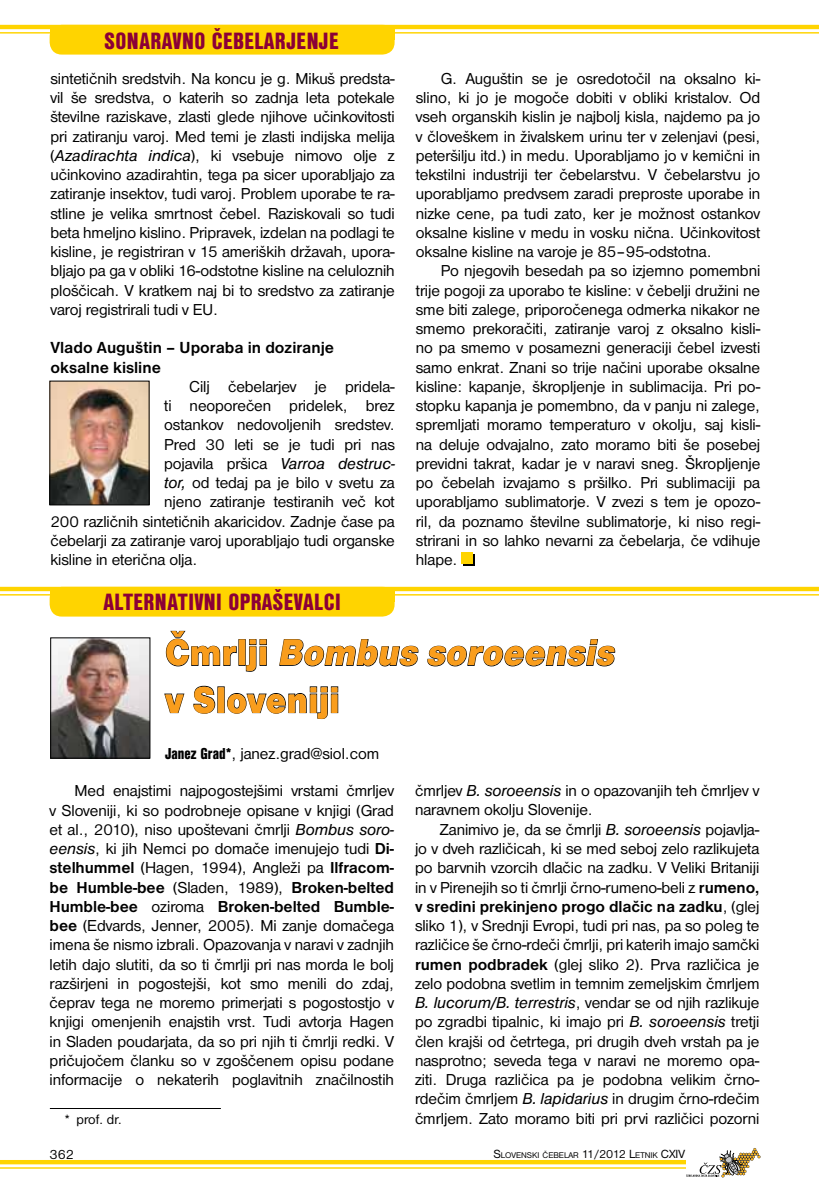
<style>
.page{position:relative;width:819px;height:1191px;background:#fff}
.page>*{position:absolute;margin:0;border:0;box-sizing:border-box;transform-origin:0 0}
.t1{font:38.5px/47.2px "Nimbus San DEE Blac";letter-spacing:.01em;color:#f99d1c;scale:.9 1}
.t2{font:24.5px "Nimbus San DEE Blac Cond";letter-spacing:.015em;color:#8b0037}
.t3{font:700 16.62px/19.2px "Nimbus San DEE";color:#000}
.t4{font:16.45px/19.2px "Nimbus San DEE";letter-spacing:-.005em;color:#000;text-align:justify}
.t5{font:14px "Nimbus San DEE";color:#000}
.t6{font:8.58px "Nimbus San DEE";color:#000}
.s1{font-style:italic}
.s2{font-family:"Nimbus San DEE Blac Cond"}
.s3{font-weight:700}
.s4{font-size:12.25px}
</style>
<div class="page">
<hr style="left:0;top:1160px;width:752px;height:4px;background:#ffd400">
<hr style="left:0;top:1167px;width:752px;height:1px;background:#ffd400">
<div style="left:50px;top:25px;width:344px;height:30px;background:#ffd400;border-radius:12px"></div>
<hr style="left:0;top:25px;width:819px;height:4px;background:#ffd400">
<hr style="left:0;top:32px;width:819px;height:2px;background:#ffd400">
<div style="left:50px;top:25px;width:344px;height:15px;background:#ffd400"></div>
<svg style="left:686px;top:1148px;width:74px;height:29px"></svg>
<hr style="left:50px;top:1108px;width:171px;height:1px;background:#000">
<svg style="left:165px;top:630px;width:72px;height:37px"></svg>
<svg style="left:245px;top:639px;width:22px;height:33px"></svg>
<svg style="left:279px;top:639px;width:140px;height:28px"></svg>
<svg style="left:427px;top:639px;width:188px;height:28px"></svg>
<svg style="left:164px;top:693px;width:21px;height:20px"></svg>
<svg style="left:193px;top:685px;width:23px;height:29px"></svg>
<svg style="left:227px;top:686px;width:112px;height:33px"></svg>
<img style="left:52px;top:639px;width:96px;height:117px">
<div style="left:50px;top:637px;width:100px;height:121px;border:1px solid #000"></div>
<div style="left:463px;top:554px;width:11px;height:11px;background:#ffd400"></div>
<div style="left:461px;top:552px;width:11px;height:12px;background:#ffd400"></div>
<img style="left:52px;top:383px;width:95px;height:120px">
<div style="left:50px;top:381px;width:99px;height:124px;border:1px solid #000"></div>
<div style="left:50px;top:587px;width:344px;height:29px;background:#ffd400;border-radius:12px"></div>
<hr style="left:0;top:587px;width:819px;height:4px;background:#ffd400">
<hr style="left:0;top:594px;width:819px;height:1px;background:#ffd400">
<div style="left:50px;top:587px;width:344px;height:14px;background:#ffd400"></div>
<h2 class="t2" style="left:105px;top:27px;width:235px">SONARAVNO ČEBELARJENJE</h2>
<p class="t4" style="left:50px;top:69px;width:346px">sintetičnih sredstvih. Na koncu je g. Mikuš predsta&shy;vil še sredstva, o katerih so zadnja leta potekale številne raziskave, zlasti glede njihove učinkovitosti pri zatiranju varoj. Med temi je zlasti indijska melija (<span class="s1">Azadirachta indica</span>), ki vsebuje nimovo olje z učinkovino azadirahtin, tega pa sicer uporabljajo za zatiranje insektov, tudi varoj. Problem uporabe te ra&shy;stline je velika smrtnost čebel. Raziskovali so tudi beta hmeljno kislino. Pripravek, izdelan na podlagi te kisline, je registriran v 15 ameriških državah, upora&shy;bljajo pa ga v obliki 16-odstotne kisline na celuloznih ploščicah. V kratkem naj bi to sredstvo za zatiranje varoj registrirali tudi v EU.</p>
<p class="t3" style="left:50px;top:338px;width:285px">Vlado Auguštin – Uporaba in doziranje oksalne kisline</p>
<p class="t4" style="left:189px;top:377px;width:207px">Cilj čebelarjev je pridela-</p>
<p class="t4" style="left:164px;top:396px;width:232px">ti neoporečen pridelek, brez</p>
<p class="t4" style="left:164px;top:415px;width:232px">ostankov nedovoljenih sredstev.</p>
<p class="t4" style="left:164px;top:435px;width:232px">Pred 30 leti se je tudi pri nas</p>
<p class="t4" style="left:164px;top:454px;width:232px">pojavila pršica <span class="s1">Varroa destruc-</span></p>
<p class="t4" style="left:164px;top:473px;width:232px"><span class="s1">tor,</span> od tedaj pa je bilo v svetu za</p>
<p class="t4" style="left:164px;top:492px;width:232px">njeno zatiranje testiranih več kot</p>
<p class="t4" style="left:50px;top:512px;width:346px">200 različnih sintetičnih akaricidov. Zadnje čase pa</p>
<p class="t4" style="left:50px;top:531px;width:346px">čebelarji za zatiranje varoj uporabljajo tudi organske</p>
<p class="t4" style="left:50px;top:550px;width:148px">kisline in eterična olja.</p>
<h2 class="t2" style="left:103px;top:588px;width:238px">ALTERNATIVNI OPRAŠEVALCI</h2>
<p class="t4" style="left:416px;top:69px;width:346px;text-indent:25px">G. Auguštin se je osredotočil na oksalno ki&shy;slino, ki jo je mogoče dobiti v obliki kristalov. Od vseh organskih kislin je najbolj kisla, najdemo pa jo v človeškem in živalskem urinu ter v zelenjavi (pesi, peteršilju itd.) in medu. Uporabljamo jo v kemični in tekstilni industriji ter čebelarstvu. V čebelarstvu jo uporabljamo predvsem zaradi preproste uporabe in nizke cene, pa tudi zato, ker je možnost ostankov oksalne kisline v medu in vosku nična. Učinkovitost oksalne kisline na varoje je 85–95-odstotna.</p>
<p class="t4" style="left:416px;top:261px;width:346px;text-indent:25px">Po njegovih besedah pa so izjemno pomembni trije pogoji za uporabo te kisline: v čebelji družini ne sme biti zalege, priporočenega odmerka nikakor ne smemo prekoračiti, zatiranje varoj z oksalno kisli&shy;no pa smemo v posamezni generaciji čebel izvesti samo enkrat. Znani so trije načini uporabe oksalne kisline: kapanje, škropljenje in sublimacija. Pri po&shy;stopku kapanja je pomembno, da v panju ni zalege, spremljati moramo temperaturo v okolju, saj kisli&shy;na deluje odvajalno, zato moramo biti še posebej previdni takrat, kadar je v naravi sneg. Škropljenje po čebelah izvajamo s pršilko. Pri sublimaciji pa uporabljamo sublimatorje. V zvezi s tem je opozo&shy;ril, da poznamo številne sublimatorje, ki niso regi&shy;strirani in so lahko nevarni za čebelarja, če vdihuje hlape.</p>
<h1 class="t1" style="left:165px;top:629px;width:508px">Č m r l j i <span class="s1">Bombus soroeensis </span>v Sloveniji</h1>
<p class="t4" style="left:165px;top:744px;width:215px"><span class="s2">Janez Grad*</span>, janez.grad@siol.com</p>
<p class="t4" style="left:50px;top:781px;width:346px;text-indent:25px">Med enajstimi najpogostejšimi vrstami čmrljev v Sloveniji, ki so podrobneje opisane v knjigi (Grad et al., 2010), niso upoštevani čmrlji <span class="s1">Bombus soro&shy;eensis</span>, ki jih Nemci po domače imenujejo tudi <span class="s3">Di&shy;stelhummel</span> (Hagen, 1994), Angleži pa <span class="s3">Ilfracom&shy;be Humble-bee</span> (Sladen, 1989), <span class="s3">Broken-belted Humble-bee</span> oziroma <span class="s3">Broken-belted Bumble&shy;bee</span> (Edvards, Jenner, 2005). Mi zanje domačega imena še nismo izbrali. Opazovanja v naravi v zadnjih letih dajo slutiti, da so ti čmrlji pri nas morda le bolj razširjeni in pogostejši, kot smo menili do zdaj, čeprav tega ne moremo primerjati s pogostostjo v knjigi omenjenih enajstih vrst. Tudi avtorja Hagen in Sladen poudarjata, da so pri njih ti čmrlji redki. V pričujočem članku so v zgoščenem opisu podane informacije o nekaterih poglavitnih značilnostih</p>
<p class="t4" style="left:415px;top:781px;width:346px">čmrljev <span class="s1">B. soroeensis</span> in o opazovanjih teh čmrljev v naravnem okolju Slovenije.</p>
<p class="t4" style="left:415px;top:820px;width:346px;text-indent:25px">Zanimivo je, da se čmrlji <span class="s1">B. soroeensis</span> pojavlja&shy;jo v dveh različicah, ki se med seboj zelo razlikujeta po barvnih vzorcih dlačic na zadku. V Veliki Britaniji in v Pirenejih so ti čmrlji črno-rumeno-beli z <span class="s3">rumeno, v sredini prekinjeno progo dlačic na zadku</span>, (glej sliko 1), v Srednji Evropi, tudi pri nas, pa so poleg te različice še črno-rdeči čmrlji, pri katerih imajo samčki <span class="s3">rumen podbradek</span> (glej sliko 2). Prva različica je zelo podobna svetlim in temnim zemeljskim čmrljem <span class="s1">B. lucorum/B. terrestris</span>, vendar se od njih razlikuje po zgradbi tipalnic, ki imajo pri <span class="s1">B. soroeensis</span> tretji člen krajši od četrtega, pri drugih dveh vrstah pa je nasprotno; seveda tega v naravi ne moremo opa&shy;ziti. Druga različica pa je podobna velikim črno&shy;rdečim čmrljem <span class="s1">B. lapidarius</span> in drugim črno-rdečim</p>
<p class="t5" style="left:65px;top:1111px;width:59px">* prof. dr.</p>
<p class="t4" style="left:415px;top:1108px;width:346px">čmrljem. Zato moramo biti pri prvi različici pozorni</p>
<p class="t5" style="left:50px;top:1146px;width:26px">362</p>
<p class="t6" style="left:493px;top:1150px;width:188px"><span class="s4">S</span>LOVENSKI ČEBELAR <span class="s4">11/2012 L</span>ETNIK <span class="s4">CXIV</span></p>
</div>
